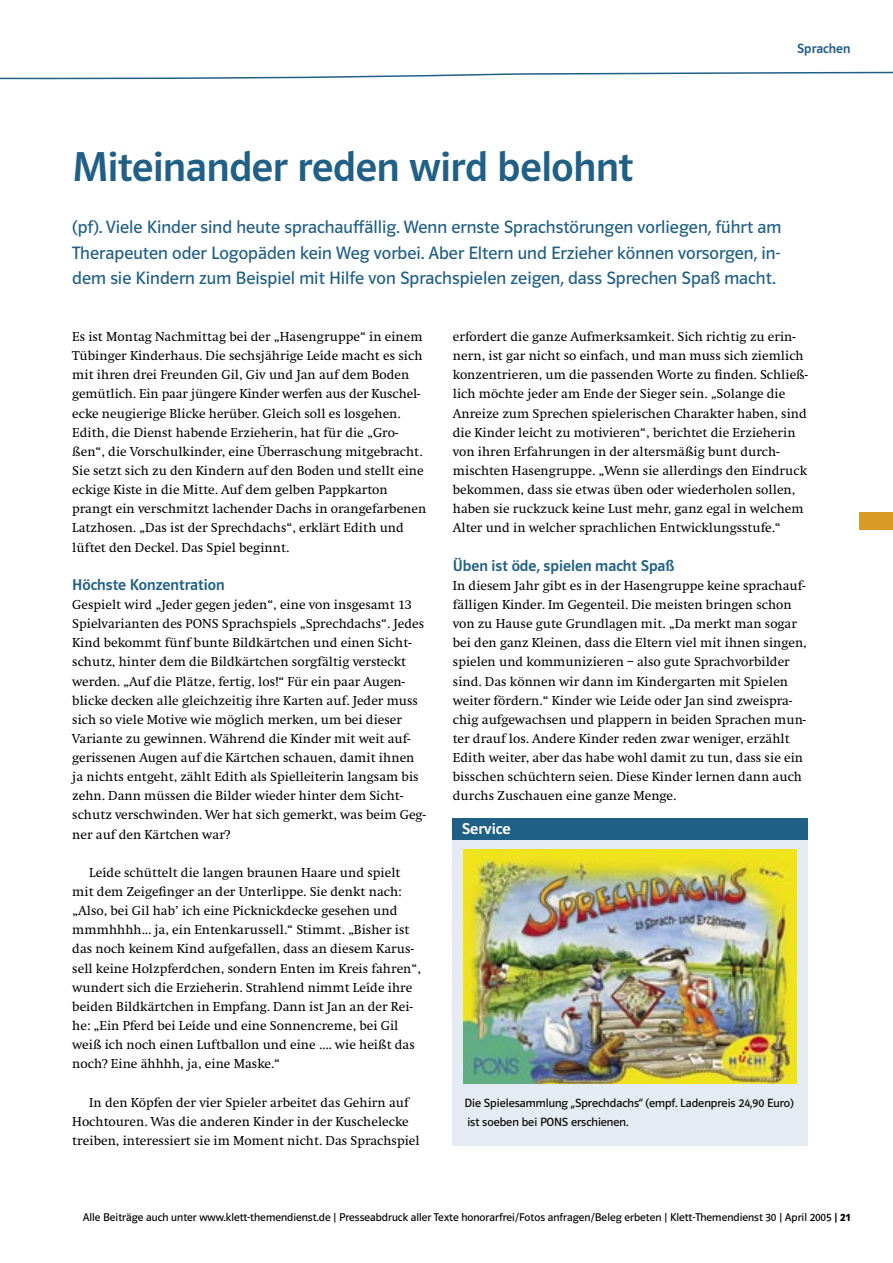
<style>
.page{position:relative;width:893px;height:1263px;background:#fff}
.page>*{position:absolute;margin:0;border:0;box-sizing:border-box;transform-origin:0 0}
.ktd_Artikel_Head{font:42px "Polo ST11 K Krftg";letter-spacing:-.01em;color:#216086}
.ktd_Artikel_Vorspann{font:18px/25.5px "Polo ST11 K Buch";color:#216086;text-align:justify}
.ktd_Zwhead{font:15.75px "Polo ST11 K Krftg";color:#216086}
.t1{font:15.75px "Polo ST11 K Krftg";color:#fff;scale:1.04 1}
.ktd_Artikel_Schrift{font:13.5px/19.2px "Swift EF";color:#000}
.ktd_Rubrik{font:13.5px "Polo ST11 K Krftg";color:#216086}
.ktd_Kasten_Text{font:12px/19.2px "Polo ST11 K Buch";color:#000}
.t2{font:11.25px "Polo ST11 K Buch";color:#000}
.s1{font-family:"Polo ST11 K Hfett"}
</style>
<div class="page">
<svg style="left:0;top:71px;width:893px;height:9px"></svg>
<div style="left:859px;top:512px;width:34px;height:17px;background:#da9a23"></div>
<div style="left:453px;top:818px;width:355px;height:327px;background:#e4ebf2"></div>
<div style="left:453px;top:818px;width:355px;height:21px;background:#216086"></div>
<img style="left:463px;top:850px;width:333px;height:233px">
<p class="ktd_Rubrik" style="left:797px;top:41px;width:55px">Sprachen</p>
<p class="ktd_Artikel_Head" style="left:72px;top:144px;width:563px">Miteinander reden wird belohnt</p>
<p class="ktd_Artikel_Vorspann" style="left:72px;top:215px;width:710px">(pf). Viele Kinder sind heute sprachauffällig. Wenn ernste Sprachstörungen vorliegen, führt am Therapeuten oder Logopäden kein Weg vorbei. Aber Eltern und Erzieher können vorsorgen, in&shy;dem sie Kindern zum Beispiel mit Hilfe von Sprachspielen zeigen, dass Sprechen Spaß macht.</p>
<p class="ktd_Artikel_Schrift" style="left:72px;top:327px;width:356px">Es ist Montag Nachmittag bei der „Hasengruppe“ in einem Tübinger Kinderhaus. Die sechsjährige Leíde macht es sich mit ihren drei Freunden Gil, Giv und Jan auf dem Boden gemütlich. Ein paar jüngere Kinder werfen aus der Kuschel&shy;ecke neugierige Blicke herüber. Gleich soll es losgehen.<br>Edith, die Dienst habende Erzieherin, hat für die „Gro&shy;ßen“, die Vorschulkinder, eine Überraschung mitgebracht.<br>Sie setzt sich zu den Kindern auf den Boden und stellt eine eckige Kiste in die Mitte. Auf dem gelben Pappkarton prangt ein verschmitzt lachender Dachs in orangefarbenen Latzhosen. „Das ist der Sprechdachs“, erklärt Edith und lüftet den Deckel. Das Spiel beginnt.</p>
<p class="ktd_Zwhead" style="left:72px;top:576px;width:154px">Höchste Konzentration</p>
<p class="ktd_Artikel_Schrift" style="left:72px;top:595px;width:355px">Gespielt wird „Jeder gegen jeden“, eine von insgesamt 13<br>Spielvarianten des PONS Sprachspiels „Sprechdachs“. Jedes Kind bekommt fünf bunte Bildkärtchen und einen Sicht&shy;schutz, hinter dem die Bildkärtchen sorgfältig versteckt werden. „Auf die Plätze, fertig, los!“ Für ein paar Augen&shy;blicke decken alle gleichzeitig ihre Karten auf. Jeder muss sich so viele Motive wie möglich merken, um bei dieser Variante zu gewinnen. Während die Kinder mit weit auf&shy;gerissenen Augen auf die Kärtchen schauen, damit ihnen ja nichts entgeht, zählt Edith als Spielleiterin langsam bis zehn. Dann müssen die Bilder wieder hinter dem Sicht&shy;schutz verschwinden. Wer hat sich gemerkt, was beim Geg&shy;ner auf den Kärtchen war?</p>
<p class="ktd_Artikel_Schrift" style="left:72px;top:863px;width:350px;text-indent:17px">Leíde schüttelt die langen braunen Haare und spielt mit dem Zeigefinger an der Unterlippe. Sie denkt nach: „Also, bei Gil hab’ ich eine Picknickdecke gesehen und mmmhhhh... ja, ein Entenkarussell.“ Stimmt. „Bisher ist das noch keinem Kind aufgefallen, dass an diesem Karus&shy;sell keine Holzpferdchen, sondern Enten im Kreis fahren“, wundert sich die Erzieherin. Strahlend nimmt Leíde ihre beiden Bildkärtchen in Empfang. Dann ist Jan an der Rei&shy;he: „Ein Pferd bei Leíde und eine Sonnencreme, bei Gil weiß ich noch einen Luftballon und eine .... wie heißt das noch? Eine ähhhh, ja, eine Maske.“</p>
<p class="ktd_Artikel_Schrift" style="left:72px;top:1093px;width:349px;text-indent:17px">In den Köpfen der vier Spieler arbeitet das Gehirn auf<br>Hochtouren. Was die anderen Kinder in der Kuschelecke treiben, interessiert sie im Moment nicht. Das Sprachspiel</p>
<p class="ktd_Artikel_Schrift" style="left:453px;top:327px;width:356px">erfordert die ganze Aufmerksamkeit. Sich richtig zu erin&shy;nern, ist gar nicht so einfach, und man muss sich ziemlich konzentrieren, um die passenden Worte zu finden. Schließ&shy;lich möchte jeder am Ende der Sieger sein. „Solange die Anreize zum Sprechen spielerischen Charakter haben, sind die Kinder leicht zu motivieren“, berichtet die Erzieherin von ihren Erfahrungen in der altersmäßig bunt durch&shy;mischten Hasengruppe. „Wenn sie allerdings den Eindruck bekommen, dass sie etwas üben oder wiederholen sollen, haben sie ruckzuck keine Lust mehr, ganz egal in welchem Alter und in welcher sprachlichen Entwicklungsstufe.“</p>
<p class="ktd_Zwhead" style="left:453px;top:557px;width:223px">Üben ist öde, spielen macht Spaß</p>
<p class="ktd_Artikel_Schrift" style="left:453px;top:576px;width:355px">In diesem Jahr gibt es in der Hasengruppe keine sprachauf&shy;fälligen Kinder. Im Gegenteil. Die meisten bringen schon von zu Hause gute Grundlagen mit. „Da merkt man sogar bei den ganz Kleinen, dass die Eltern viel mit ihnen singen, spielen und kommunizieren – also gute Sprachvorbilder sind. Das können wir dann im Kindergarten mit Spielen weiter fördern.“ Kinder wie Leíde oder Jan sind zweispra&shy;chig aufgewachsen und plappern in beiden Sprachen mun&shy;ter drauf los. Andere Kinder reden zwar weniger, erzählt Edith weiter, aber das habe wohl damit zu tun, dass sie ein bisschen schüchtern seien. Diese Kinder lernen dann auch durchs Zuschauen eine ganze Menge.</p>
<p class="t1" style="left:462px;top:820px;width:49px">Service</p>
<p class="ktd_Kasten_Text" style="left:465px;top:1093px;width:331px">Die Spielesammlung „Sprechdachs“ (empf. Ladenpreis 24,90 Euro) ist soeben bei PONS erschienen.</p>
<p class="t2" style="left:83px;top:1211px;width:769px">Alle Beiträge auch unter www.klett-themendienst.de | Presseabdruck aller Texte honorarfrei/Fotos anfragen/Beleg erbeten | Klett-Themendienst 30 | April 2005 <span class="s1">| 21</span></p>
</div>
